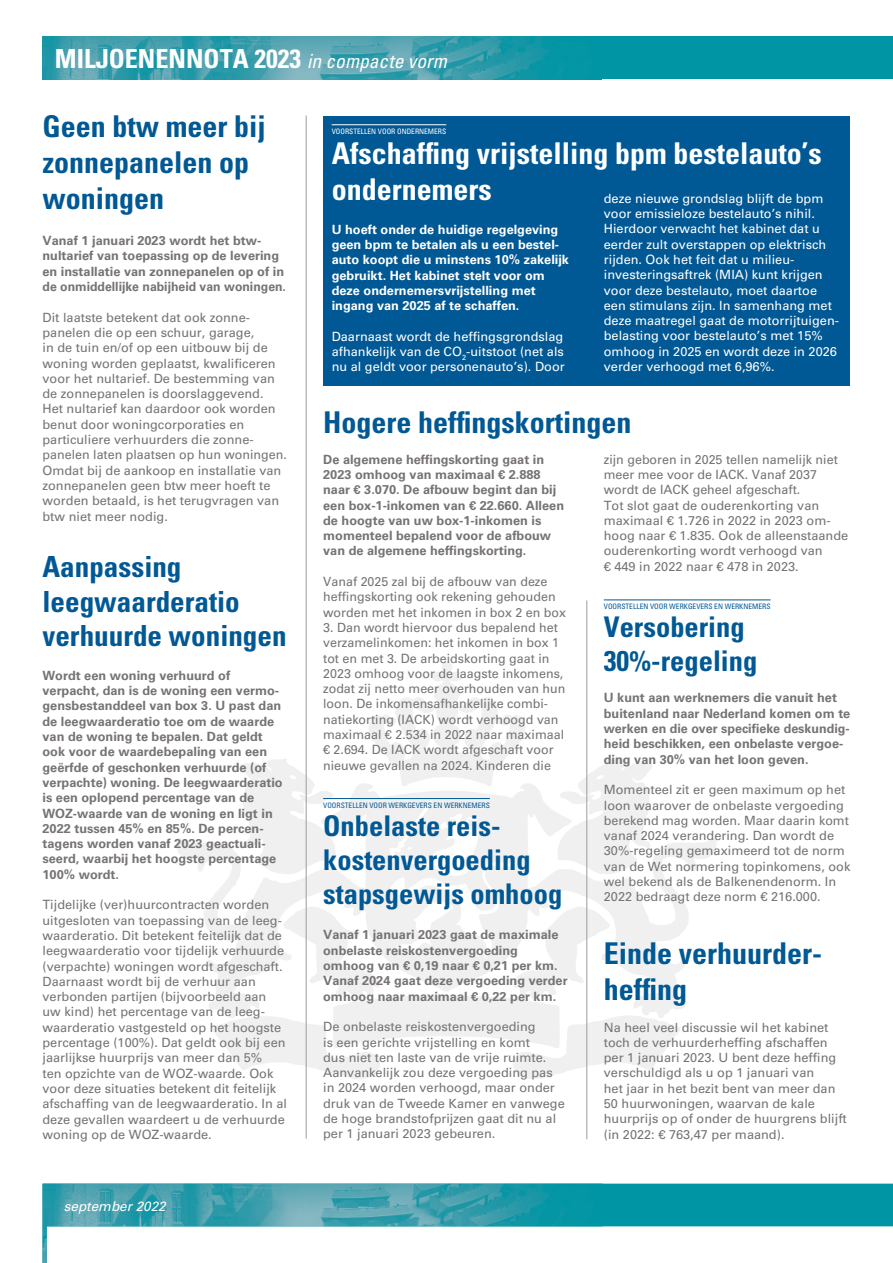
<style>
.page{position:relative;width:893px;height:1263px;background:#fff}
.page>*{position:absolute;margin:0;border:0;box-sizing:border-box;transform-origin:0 0}
.t1{font:700 condensed 30px/36px "Univers LT Std";color:#005894}
.t2{font:700 condensed 30px/36px "Univers LT Std";color:#fff}
.t3{font:700 condensed 29.1px/35px "Univers LT Std";color:#005894}
.t4{font:700 condensed 28.5px/34.2px "Univers LT Std";color:#005894}
.t5{font:700 condensed 26.25px "Univers LT Std";color:#fff}
.t6{font:italic 13.5px "Univers LT Std";color:#fff}
.t7{font:12.75px/15.3px "Univers LT Std";color:#767372}
.t8{font:700 12.75px/15.3px "Univers LT Std";color:#767372}
.t9{font:12.75px/15.3px "Univers LT Std";color:#fff;text-align:justify}
.t10{font:700 12.75px/15.3px "Univers LT Std";color:#fff}
.t11{font:condensed 7.5px "Univers LT Std";color:#005894}
.t12{font:condensed 7.5px "Univers LT Std";color:#fff}
.s1{font-weight:400;font-style:italic;font-size:19.5px}
</style>
<div class="page">
<div style="left:602px;top:1183px;width:291px;height:44px;background:#0095a4"></div>
<img style="left:43px;top:1183px;width:559px;height:80px">
<svg style="left:176px;top:659px;width:540px;height:424px"></svg>
<div style="left:43px;top:37px;width:850px;height:42px;background:#0095a4"></div>
<img style="left:43px;top:37px;width:521px;height:42px">
<div style="left:324px;top:116px;width:526px;height:270px;background:#005894"></div>
<hr style="left:306px;top:116px;width:1px;height:1022px;background:#9d9b9a">
<hr style="left:323px;top:798px;width:167px;height:1px;background:#005894">
<hr style="left:332px;top:124px;width:114px;height:1px;background:#fff">
<hr style="left:586px;top:600px;width:1px;height:539px;background:#9d9b9a">
<hr style="left:604px;top:599px;width:166px;height:1px;background:#005894">
<h3 class="t5" style="left:55px;top:42px;width:393px">MILJOENENNOTA 2023 <span class="s1">in compacte vorm</span></h3>
<h1 class="t1" style="left:43px;top:108px;width:225px">Geen btw meer bij zonnepanelen op woningen</h1>
<p class="t8" style="left:43px;top:233px;width:245px">Vanaf 1 januari 2023 wordt het btw&shy;nultarief van toepassing op de levering en installatie van zonnepanelen op of in de onmiddellijke nabijheid van woningen.</p>
<p class="t7" style="left:43px;top:309px;width:246px">Dit laatste betekent dat ook zonne&shy;panelen die op een schuur, garage,<br>in de tuin en/of op een uitbouw bij de woning worden geplaatst, kwalificeren voor het nultarief. De bestemming van de zonnepanelen is doorslaggevend.<br>Het nultarief kan daardoor ook worden benut door woningcorporaties en particuliere verhuurders die zonne&shy;panelen laten plaatsen op hun woningen.<br>Omdat bij de aankoop en installatie van zonnepanelen geen btw meer hoeft te worden betaald, is het terugvragen van btw niet meer nodig.</p>
<h2 class="t3" style="left:43px;top:549px;width:246px">Aanpassing leegwaarderatio verhuurde woningen</h2>
<p class="t8" style="left:43px;top:668px;width:242px">Wordt een woning verhuurd of verpacht, dan is de woning een vermo&shy;gensbestanddeel van box 3. U past dan de leegwaarderatio toe om de waarde van de woning te bepalen. Dat geldt ook voor de waardebepaling van een geërfde of geschonken verhuurde (of verpachte) woning. De leegwaarderatio is een oplopend percentage van de WOZ-waarde van de woning en ligt in 2022 tussen 45% en 85%. De percen&shy;tagens worden vanaf 2023 geactuali&shy;seerd, waarbij het hoogste percentage 100% wordt.</p>
<p class="t7" style="left:43px;top:897px;width:246px">Tijdelijke (ver)huurcontracten worden uitgesloten van toepassing van de leeg&shy;waarderatio. Dit betekent feitelijk dat de leegwaarderatio voor tijdelijk verhuurde (verpachte) woningen wordt afgeschaft.<br>Daarnaast wordt bij de verhuur aan verbonden partijen (bijvoorbeeld aan uw kind) het percentage van de leeg&shy;waarderatio vastgesteld op het hoogste percentage (100%). Dat geldt ook bij een jaarlijkse huurprijs van meer dan 5%<br>ten opzichte van de WOZ-waarde. Ook voor deze situaties betekent dit feitelijk afschaffing van de leegwaarderatio. In al deze gevallen waardeert u de verhuurde woning op de WOZ-waarde.</p>
<p class="t6" style="left:64px;top:1198px;width:104px">september 2022</p>
<p class="t12" style="left:332px;top:126px;width:116px">VOORSTELLEN VOOR ONDERNEMERS</p>
<h1 class="t2" style="left:332px;top:135px;width:491px">Afschaffing vrijstelling bpm bestelauto’s ondernemers</h1>
<p class="t9" style="left:604px;top:191px;width:237px;text-align:left">deze nieuwe grondslag blijft de bpm voor emissieloze bestelauto’s nihil.<br>Hierdoor verwacht het kabinet dat u eerder zult overstappen op elektrisch rijden. Ook het feit dat u milieu&shy;investeringsaftrek (MIA) kunt krijgen voor deze bestelauto, moet daartoe een stimulans zijn. In samenhang met deze maatregel gaat de motorrijtuigen&shy;belasting voor bestelauto’s met 15% omhoog in 2025 en wordt deze in 2026 verder verhoogd met 6,96%.</p>
<p class="t10" style="left:332px;top:222px;width:239px">U hoeft onder de huidige regelgeving geen bpm te betalen als u een bestel&shy;auto koopt die u minstens 10% zakelijk gebruikt. Het kabinet stelt voor om deze ondernemersvrijstelling met ingang van 2025 af te schaffen.</p>
<p class="t9" style="left:332px;top:329px;width:235px">Daarnaast wordt de heffingsgrondslag afhankelijk van de CO<sub>2</sub>-uitstoot (net als nu al geldt voor personenauto’s). Door</p>
<h1 class="t1" style="left:323px;top:404px;width:310px">Hogere heffingskortingen</h1>
<p class="t8" style="left:323px;top:452px;width:242px">De algemene heffingskorting gaat in 2023 omhoog van maximaal € 2.888 naar € 3.070. De afbouw begint dan bij een box-1-inkomen van € 22.660. Alleen de hoogte van uw box-1-inkomen is momenteel bepalend voor de afbouw van de algemene heffingskorting.</p>
<p class="t7" style="left:323px;top:574px;width:244px">Vanaf 2025 zal bij de afbouw van deze heffingskorting ook rekening gehouden worden met het inkomen in box 2 en box</p>
<p class="t7" style="left:323px;top:620px;width:244px">3. Dan wordt hiervoor dus bepalend het verzamelinkomen: het inkomen in box 1 tot en met 3. De arbeidskorting gaat in 2023 omhoog voor de laagste inkomens, zodat zij netto meer overhouden van hun loon. De inkomensafhankelijke combi&shy;natiekorting (IACK) wordt verhoogd van maximaal € 2.534 in 2022 naar maximaal € 2.694. De IACK wordt afgeschaft voor nieuwe gevallen na 2024. Kinderen die</p>
<p class="t11" style="left:323px;top:800px;width:168px">VOORSTELLEN VOOR WERKGEVERS EN WERKNEMERS</p>
<h3 class="t4" style="left:323px;top:808px;width:241px">Onbelaste reis&shy;kostenvergoeding stapsgewijs omhoog</h3>
<p class="t8" style="left:323px;top:927px;width:246px">Vanaf 1 januari 2023 gaat de maximale onbelaste reiskostenvergoeding omhoog van € 0,19 naar € 0,21 per km.<br>Vanaf 2024 gaat deze vergoeding verder omhoog naar maximaal € 0,22 per km.</p>
<p class="t7" style="left:323px;top:1019px;width:243px">De onbelaste reiskostenvergoeding<br>is een gerichte vrijstelling en komt<br>dus niet ten laste van de vrije ruimte.<br>Aanvankelijk zou deze vergoeding pas in 2024 worden verhoogd, maar onder druk van de Tweede Kamer en vanwege de hoge brandstofprijzen gaat dit nu al per 1 januari 2023 gebeuren.</p>
<p class="t7" style="left:604px;top:451px;width:246px">zijn geboren in 2025 tellen namelijk niet meer mee voor de IACK. Vanaf 2037 wordt de IACK geheel afgeschaft.<br>Tot slot gaat de ouderenkorting van maximaal € 1.726 in 2022 in 2023 om&shy;hoog naar € 1.835. Ook de alleenstaande ouderenkorting wordt verhoogd van<br>€ 449 in 2022 naar € 478 in 2023.</p>
<p class="t11" style="left:604px;top:601px;width:168px">VOORSTELLEN VOOR WERKGEVERS EN WERKNEMERS</p>
<h3 class="t4" style="left:604px;top:610px;width:155px">Versobering<br>30%-regeling</h3>
<p class="t8" style="left:604px;top:690px;width:248px">U kunt aan werknemers die vanuit het buitenland naar Nederland komen om te werken en die over specifieke deskundig&shy;heid beschikken, een onbelaste vergoe&shy;ding van 30% van het loon geven.</p>
<p class="t7" style="left:604px;top:782px;width:248px">Momenteel zit er geen maximum op het loon waarover de onbelaste vergoeding berekend mag worden. Maar daarin komt vanaf 2024 verandering. Dan wordt de 30%-regeling gemaximeerd tot de norm van de Wet normering topinkomens, ook wel bekend als de Balkenendenorm. In 2022 bedraagt deze norm € 216.000.</p>
<h1 class="t1" style="left:604px;top:935px;width:220px">Einde verhuurder&shy;heffing</h1>
<p class="t7" style="left:604px;top:1019px;width:244px">Na heel veel discussie wil het kabinet toch de verhuurderheffing afschaffen per 1 januari 2023. U bent deze heffing verschuldigd als u op 1 januari van<br>het jaar in het bezit bent van meer dan 50 huurwoningen, waarvan de kale huurprijs op of onder de huurgrens blijft (in 2022: € 763,47 per maand).</p>
</div>
